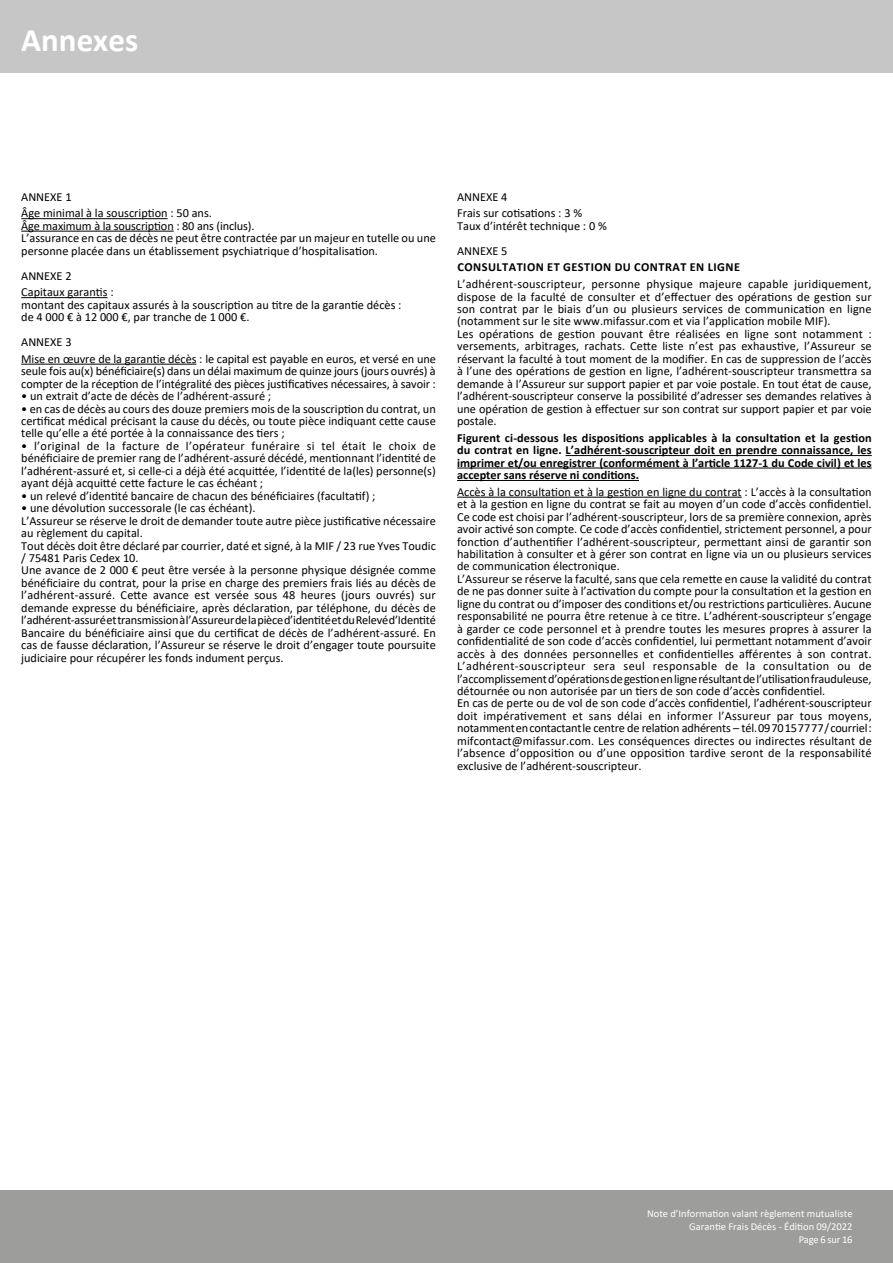
<style>
.page{position:relative;width:893px;height:1263px;background:#fff}
.page>*{position:absolute;margin:0;border:0;box-sizing:border-box;transform-origin:0 0}
.t1{font:700 33px "Calibri";color:#fff}
.t2{font:12.3px/12.5px "Calibri";color:#000}
.t3{font:700 12.3px/12.5px "Calibri";color:#000;text-align:justify}
.t4{font:700 12.3px "Calibri";letter-spacing:.04em;color:#000}
.t5{font:10.5px/12.8px "Calibri";color:#fff;text-align:right}
.t6{font:10.5px "Calibri";letter-spacing:-.025em;color:#fff}
</style>
<div class="page">
<div style="left:0;top:1191px;width:893px;height:72px;background:#9d9d9c"></div>
<div style="left:0;top:0;width:893px;height:72px;background:#c6c6c6"></div>
<hr style="left:21px;top:218px;width:147px;height:1px;background:#000">
<hr style="left:21px;top:231px;width:153px;height:1px;background:#000">
<hr style="left:21px;top:297px;width:87px;height:1px;background:#000">
<hr style="left:21px;top:364px;width:175px;height:1px;background:#000">
<hr style="left:566px;top:455px;width:306px;height:1px;background:#000">
<hr style="left:457px;top:468px;width:415px;height:1px;background:#000">
<hr style="left:457px;top:480px;width:182px;height:1px;background:#000">
<hr style="left:457px;top:497px;width:285px;height:1px;background:#000">
<h1 class="t1" style="left:21px;top:16px;width:118px">Annexes</h1>
<p class="t2" style="left:21px;top:188px;width:192px;line-height:16.6px">ANNEXE 1<br>Âge minimal à la souscription : 50 ans.</p>
<p class="t2" style="left:21px;top:219px;width:416px">Âge maximum à la souscription : 80 ans (inclus).<br>L’assurance en cas de décès ne peut être contractée par un majeur en tutelle ou une personne placée dans un établissement psychiatrique d’hospitalisation.</p>
<p class="t2" style="left:21px;top:267px;width:94px;line-height:16.6px">ANNEXE 2<br>Capitaux garantis :</p>
<p class="t2" style="left:21px;top:298px;width:382px">montant des capitaux assurés à la souscription au titre de la garantie décès : de 4 000 € à 12 000 €, par tranche de 1 000 €.</p>
<p class="t2" style="left:21px;top:333px;width:416px;line-height:16.6px">ANNEXE 3<br>Mise en œuvre de la garantie décès : le capital est payable en euros, et versé en une</p>
<p class="t2" style="left:21px;top:365px;width:416px">seule fois au(x) bénéficiaire(s) dans un délai maximum de quinze jours (jours ouvrés) à compter de la réception de l’intégralité des pièces justificatives nécessaires, à savoir :</p>
<p class="t2" style="left:21px;top:389px;width:251px">• un extrait d’acte de décès de l’adhérent-assuré ;</p>
<p class="t2" style="left:21px;top:402px;width:416px;text-align:justify">• en cas de décès au cours des douze premiers mois de la souscription du contrat, un certificat médical précisant la cause du décès, ou toute pièce indiquant cette cause telle qu’elle a été portée à la connaissance des tiers ;</p>
<p class="t2" style="left:21px;top:439px;width:416px;text-align:justify">• l’original de la facture de l’opérateur funéraire si tel était le choix de bénéficiaire de premier rang de l’adhérent-assuré décédé, mentionnant l’identité de l’adhérent-assuré et, si celle-ci a déjà été acquittée, l’identité de la(les) personne(s) ayant déjà acquitté cette facture le cas échéant ;</p>
<p class="t2" style="left:21px;top:489px;width:356px">• un relevé d’identité bancaire de chacun des bénéficiaires (facultatif) ;</p>
<p class="t2" style="left:21px;top:501px;width:416px">• une dévolution successorale (le cas échéant).<br>L’Assureur se réserve le droit de demander toute autre pièce justificative nécessaire au règlement du capital.<br>Tout décès doit être déclaré par courrier, daté et signé, à la MIF / 23 rue Yves Toudic / 75481 Paris Cedex 10.<br>Une avance de 2 000 € peut être versée à la personne physique désignée comme bénéficiaire du contrat, pour la prise en charge des premiers frais liés au décès de l’adhérent-assuré. Cette avance est versée sous 48 heures (jours ouvrés) sur demande expresse du bénéficiaire, après déclaration, par téléphone, du décès de l’adhérent-assuré et transmission à l’Assureur de la pièce d’identité et du Relevé d’Identité Bancaire du bénéficiaire ainsi que du certificat de décès de l’adhérent-assuré. En cas de fausse déclaration, l’Assureur se réserve le droit d’engager toute poursuite judiciaire pour récupérer les fonds indument perçus.</p>
<p class="t2" style="left:457px;top:188px;width:127px;line-height:16.6px">ANNEXE 4<br>Frais sur cotisations : 3 %</p>
<p class="t2" style="left:457px;top:213px;width:151px;line-height:24.9px">Taux d’intérêt technique : 0 %<br>ANNEXE 5</p>
<p class="t4" style="left:457px;top:259px;width:284px">CONSULTATION ET GESTION DU CONTRAT EN LIGNE</p>
<p class="t2" style="left:457px;top:277px;width:416px">L’adhérent-souscripteur, personne physique majeure capable juridiquement, dispose de la faculté de consulter et d’effectuer des opérations de gestion sur son contrat par le biais d’un ou plusieurs services de communication en ligne (notamment sur le site www.mifassur.com et via l’application mobile MIF).<br>Les opérations de gestion pouvant être réalisées en ligne sont notamment : versements, arbitrages, rachats. Cette liste n’est pas exhaustive, l’Assureur se réservant la faculté à tout moment de la modifier. En cas de suppression de l’accès à l’une des opérations de gestion en ligne, l’adhérent-souscripteur transmettra sa demande à l’Assureur sur support papier et par voie postale. En tout état de cause, l’adhérent-souscripteur conserve la possibilité d’adresser ses demandes relatives à une opération de gestion à effectuer sur son contrat sur support papier et par voie postale.</p>
<p class="t3" style="left:457px;top:431px;width:416px">Figurent ci-dessous les dispositions applicables à la consultation et la gestion du contrat en ligne. L’adhérent-souscripteur doit en prendre connaissance, les imprimer et/ou enregistrer (conformément à l’article 1127-1 du Code civil) et les accepter sans réserve ni conditions.</p>
<p class="t2" style="left:457px;top:485px;width:416px">Accès à la consultation et à la gestion en ligne du contrat : L’accès à la consultation et à la gestion en ligne du contrat se fait au moyen d’un code d’accès confidentiel.<br>Ce code est choisi par l’adhérent-souscripteur, lors de sa première connexion, après avoir activé son compte. Ce code d’accès confidentiel, strictement personnel, a pour fonction d’authentifier l’adhérent-souscripteur, permettant ainsi de garantir son habilitation à consulter et à gérer son contrat en ligne via un ou plusieurs services de communication électronique.<br>L’Assureur se réserve la faculté, sans que cela remette en cause la validité du contrat de ne pas donner suite à l’activation du compte pour la consultation et la gestion en ligne du contrat ou d’imposer des conditions et/ou restrictions particulières. Aucune responsabilité ne pourra être retenue à ce titre. L’adhérent-souscripteur s’engage à garder ce code personnel et à prendre toutes les mesures propres à assurer la confidentialité de son code d’accès confidentiel, lui permettant notamment d’avoir accès à des données personnelles et confidentielles afférentes à son contrat.<br>L’adhérent-souscripteur sera seul responsable de la consultation ou de l’accomplissement d’opérations de gestion en ligne résultant de l’utilisation frauduleuse, détournée ou non autorisée par un tiers de son code d’accès confidentiel.<br>En cas de perte ou de vol de son code d’accès confidentiel, l’adhérent-souscripteur doit impérativement et sans délai en informer l’Assureur par tous moyens, notamment en contactant le centre de relation adhérents – tél. 09 70 15 77 77 / courriel : mifcontact@mifassur.com. Les conséquences directes ou indirectes résultant de l’absence d’opposition ou d’une opposition tardive seront de la responsabilité exclusive de l’adhérent-souscripteur.</p>
<p class="t5" style="left:647px;top:1207px;width:207px">Note d’Information valant règlement mutualiste<br>Garantie Frais Décès - Édition 09/2022</p>
<p class="t6" style="left:799px;top:1232px;width:55px">Page 6 sur 16</p>
</div>
